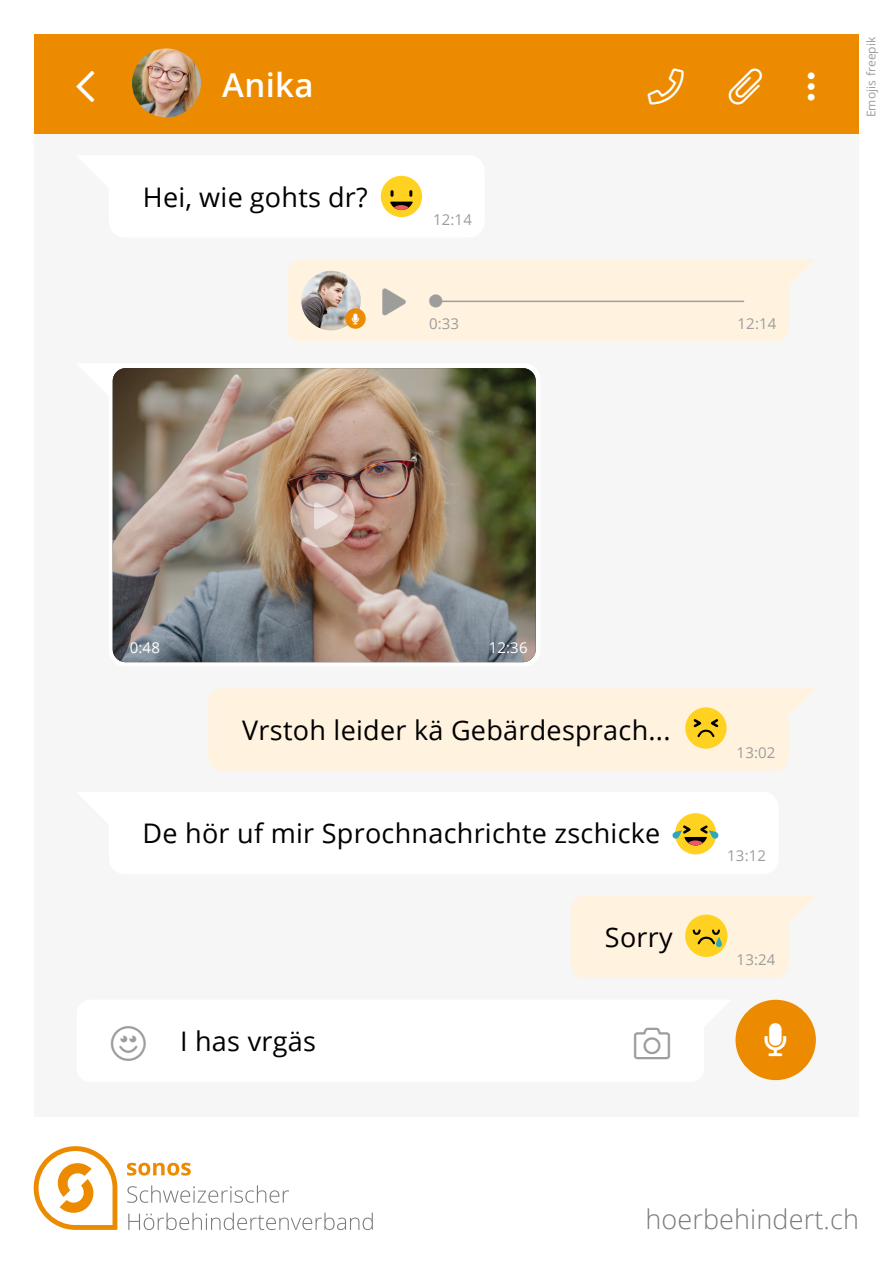
<style>
.page{position:relative;width:893px;height:1263px;background:#fff}
.page>*{position:absolute;margin:0;border:0;box-sizing:border-box;transform-origin:0 0}
.Einleitung{font:300 36px "Font Awesome 5 Pro";color:#fff}
.Einleitung-2{font:36px "Font Awesome 5 Pro";color:#fff}
.Einleitung-3{font:600 33px "Open Sans";letter-spacing:.01em;color:#fff}
.Einleitung-4{font:33px "Font Awesome 5 Pro Solid";color:#fff}
.Einleitung-5{font:27px "Open Sans";letter-spacing:.01em;color:#000}
.t1{font:300 27px "Open Sans";letter-spacing:.005em;color:#7c7b7b}
.Einleitung-6{font:27px "Font Awesome 5 Pro Solid";color:#9d9d9c}
.t2{font:27px "Font Awesome 5 Pro Solid";color:#fff}
.Einleitung-7{font:15px "Open Sans";letter-spacing:.01em;color:#9d9d9c}
.Einleitung-8{font:15px "Open Sans";color:#fff}
.Einleitung-9{font:13.5px "Font Awesome 5 Pro Solid";color:#9d9d9c}
.Einleitung-10{font:12px "Open Sans";letter-spacing:.01em;color:#9d9d9c}
.Einleitung-11{font:10.8px "Font Awesome 5 Pro Solid";color:#fff}
</style>
<div class="page">
<div style="left:34px;top:34px;width:825px;height:1082px;background:#f6f6f6"></div>
<svg style="left:34px;top:1146px;width:83px;height:84px"></svg>
<svg style="left:127px;top:1163px;width:64px;height:12px"></svg>
<svg style="left:127px;top:1185px;width:162px;height:18px"></svg>
<svg style="left:128px;top:1212px;width:245px;height:18px"></svg>
<div style="left:208px;top:688px;width:607px;height:83px;background:#fff3e0"></div>
<img style="left:113px;top:368px;width:423px;height:294px">
<svg style="left:290px;top:483px;width:65px;height:65px;background:#ceb6ad"></svg>
<svg style="left:380px;top:175px;width:43px;height:43px"></svg>
<div style="left:685px;top:707px;width:42px;height:42px;background:#ffd120;border-radius:50%"></div>
<svg style="left:693px;top:719px;width:26px;height:19px"></svg>
<div style="left:675px;top:813px;width:41px;height:41px;background:#ffd120;border-radius:50%"></div>
<svg style="left:672px;top:823px;width:47px;height:22px"></svg>
<svg style="left:571px;top:896px;width:244px;height:82px;background:#fcefd4"></svg>
<div style="left:34px;top:34px;width:825px;height:100px;background:#ed8b00"></div>
<img style="left:132px;top:48px;width:69px;height:69px;border-radius:34px">
<div style="left:735px;top:1000px;width:81px;height:80px;background:#ed8b00;border-radius:50%"></div>
<svg style="left:314px;top:502px;width:24px;height:27px"></svg>
<svg style="left:288px;top:259px;width:527px;height:82px;background:#f8ecda"></svg>
<p class="Einleitung-2" style="left:77px;top:68px;width:19px">❖□■●▼</p>
<p class="Einleitung-3" style="left:222px;top:63px;width:93px">Anika</p>
<p class="Einleitung" style="left:648px;top:68px;width:170px">□■ ● ●●▲▲❖</p>
<p class="Einleitung-5" style="left:143px;top:178px;width:226px">Hei, wie gohts dr?</p>
<p class="Einleitung-7" style="left:433px;top:209px;width:40px">12:14</p>
<p class="Einleitung-11" style="left:352px;top:314px;width:10px">□□■</p>
<p class="Einleitung-6" style="left:383px;top:288px;width:25px">●</p>
<p class="Einleitung-9" style="left:429px;top:294px;width:15px">●</p>
<p class="Einleitung-7" style="left:429px;top:313px;width:32px">0:33</p>
<p class="Einleitung-7" style="left:738px;top:313px;width:40px">12:14</p>
<p class="Einleitung-10" style="left:863px;top:117px;width:82px;rotate:-90deg">Emojis freepik</p>
<p class="t2" style="left:314px;top:502px;width:25px">●</p>
<p class="Einleitung-8" style="left:130px;top:638px;width:32px">0:48</p>
<p class="Einleitung-8" style="left:489px;top:638px;width:40px">12:36</p>
<p class="Einleitung-5" style="left:242px;top:711px;width:430px">Vrstoh leider kä Gebärdesprach...</p>
<p class="Einleitung-5" style="left:142px;top:815px;width:519px">De hör uf mir Sprochnachrichte zschicke</p>
<p class="Einleitung-5" style="left:605px;top:919px;width:69px">Sorry</p>
<p class="Einleitung-7" style="left:737px;top:742px;width:40px">13:02</p>
<p class="Einleitung-7" style="left:727px;top:846px;width:40px">13:12</p>
<p class="Einleitung-7" style="left:737px;top:949px;width:40px">13:24</p>
<p class="Einleitung-5" style="left:180px;top:1023px;width:137px">I has vrgäs</p>
<p class="Einleitung-4" style="left:763px;top:1023px;width:26px">□□■</p>
<p class="t1" style="left:645px;top:1201px;width:215px">hoerbehindert.ch</p>
</div>
